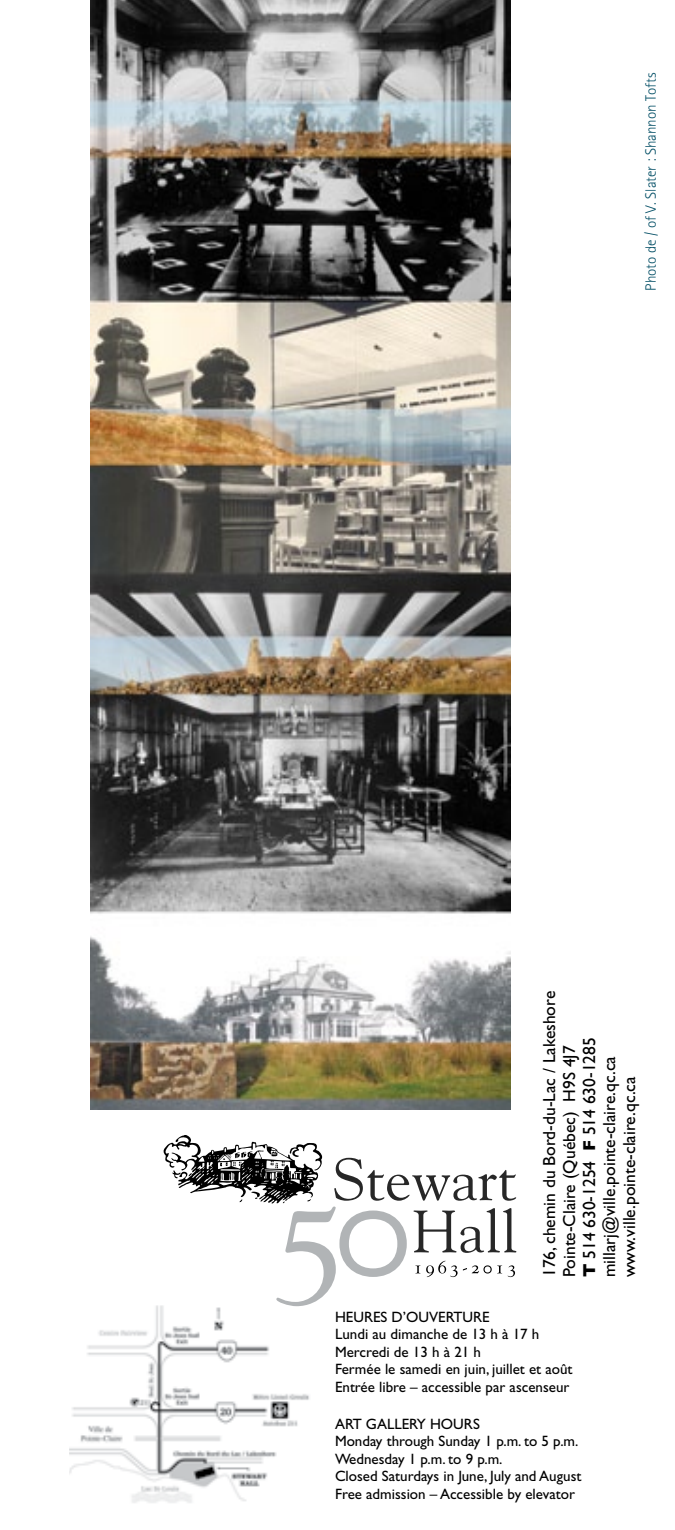
<style>
.page{position:relative;width:675px;height:1530px;background:#fff}
.page>*{position:absolute;margin:0;border:0;box-sizing:border-box;transform-origin:0 0}
.t1{font:17.5px/20px "Gill Sans Std";color:#000}
.t2{font:17.5px "Gill Sans";color:#000}
.t3{font:15px/17.5px "Gill Sans Std";color:#000}
.t4{font:300 15px "Rotis Sans Serif";color:#004d64}
.s1{font-weight:700}
</style>
<div class="page">
<img style="left:69px;top:1305px;width:241px;height:198px">
<svg style="left:163px;top:1135px;width:353px;height:171px"></svg>
<img style="left:91px;top:0;width:420px;height:1109px">
<p class="t4" style="left:642px;top:291px;width:219px;rotate:-90deg">Photo de / of V. Slater : Shannon Tofts</p>
<p class="t1" style="left:539px;top:1277px;width:288px;rotate:-90deg">176, chemin du Bord-du-Lac / Lakeshore<br>Pointe-Claire (Québec) H9S 4J7</p>
<p class="t2" style="left:579px;top:1277px;width:241px;rotate:-90deg"><span class="s1">T</span> 514 630-1254 <span class="s1">F</span> 514 630-1285</p>
<p class="t1" style="left:599px;top:1277px;width:223px;rotate:-90deg">millarj@ville.pointe-claire.qc.ca www.ville.pointe-claire.qc.ca</p>
<p class="t3" style="left:335px;top:1308px;width:239px">Heures d’ouverture<br>Lundi au dimanche de 13 h à 17 h<br>Mercredi de 13 h à 21 h<br>Fermée le samedi en juin, juillet et août<br>Entrée libre – accessible par ascenseur</p>
<p class="t3" style="left:335px;top:1415px;width:248px">Art Gallery hours<br>Monday through Sunday 1 p.m. to 5 p.m.<br>Wednesday 1 p.m. to 9 p.m.<br>Closed Saturdays in June, July and August<br>Free admission – Accessible by elevator</p>
</div>
